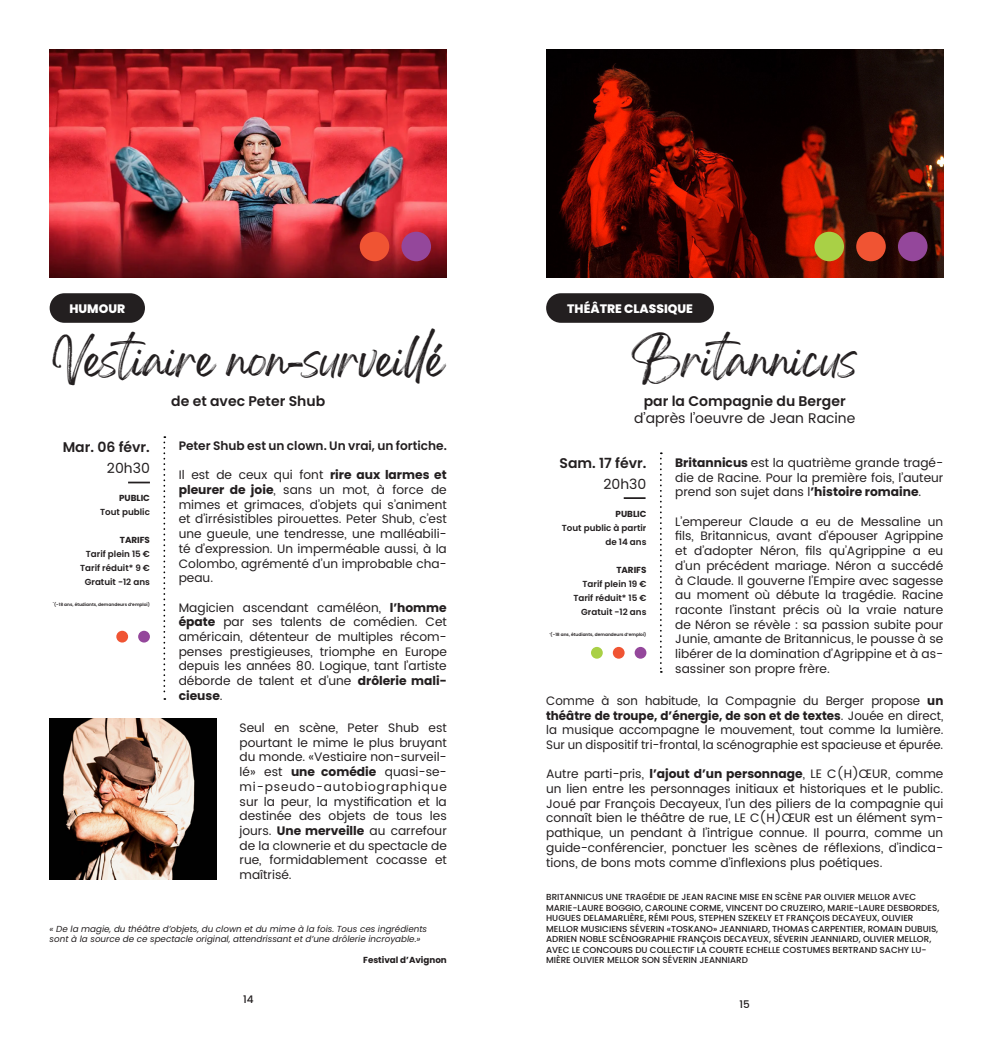
<style>
.page{position:relative;width:993px;height:1042px;background:#fff}
.page>*{position:absolute;margin:0;border:0;box-sizing:border-box;transform-origin:0 0}
.t1{font:35px "Gellatio Personal Use";color:#231f20}
.t2{font:600 14px "Poppins";color:#231f20}
.t3{font:14px "Poppins";color:#231f20}
.t4{font:12.25px/14.7px "Poppins";color:#231f20;text-align:justify}
.t5{font:600 12.25px "Poppins";color:#231f20}
.t6{font:800 12.25px "Poppins";color:#fff}
.t7{font:500 10.5px "Poppins";color:#231f20}
.t8{font:500 8.75px/10.5px "Poppins";color:#231f20}
.t9{font:italic 8.75px/10.5px "Poppins";color:#231f20}
.t10{font:600 8.75px/14px "Poppins";color:#231f20;text-align:right}
.t11{font:8.75px "Poppins";color:#231f20}
.t12{font:600 4.38px "Poppins";color:#231f20}
.s1{font-style:inherit}
</style>
<div class="page">
<img style="left:50px;top:50px;width:396px;height:228px">
<div style="left:359px;top:232px;width:30px;height:29px;background:#f05433;border-radius:50%"></div>
<div style="left:401px;top:232px;width:30px;height:29px;background:#94479b;border-radius:50%"></div>
<div style="left:50px;top:293px;width:95px;height:30px;background:#231f20;border-radius:15px"></div>
<svg style="left:163px;top:436px;width:2px;height:264px"></svg>
<svg style="left:128px;top:482px;width:22px;height:1px"></svg>
<div style="left:116px;top:631px;width:12px;height:11px;background:#f05433;border-radius:50%"></div>
<div style="left:138px;top:631px;width:12px;height:11px;background:#94479b;border-radius:50%"></div>
<img style="left:50px;top:718px;width:166px;height:161px">
<img style="left:546px;top:50px;width:397px;height:228px">
<div style="left:814px;top:232px;width:29px;height:29px;background:#a9d046;border-radius:50%"></div>
<div style="left:855px;top:232px;width:30px;height:29px;background:#f05433;border-radius:50%"></div>
<div style="left:897px;top:232px;width:30px;height:29px;background:#94479b;border-radius:50%"></div>
<svg style="left:660px;top:452px;width:1px;height:221px"></svg>
<hr style="left:623px;top:497px;width:22px;height:2px;background:#231f20">
<div style="left:590px;top:647px;width:12px;height:12px;background:#a9d046;border-radius:50%"></div>
<div style="left:612px;top:647px;width:12px;height:12px;background:#f05433;border-radius:50%"></div>
<div style="left:634px;top:647px;width:12px;height:12px;background:#94479b;border-radius:50%"></div>
<div style="left:546px;top:293px;width:167px;height:30px;background:#231f20;border-radius:15px"></div>
<p class="t6" style="left:69px;top:301px;width:57px">HUMOUR</p>
<p class="t1" style="left:53px;top:352px;width:392px">Vestiaire non-surveillé</p>
<p class="t2" style="left:171px;top:392px;width:155px">de et avec Peter Shub</p>
<p class="t2" style="left:63px;top:439px;width:89px">Mar. 06 févr.</p>
<p class="t3" style="left:107px;top:458px;width:44px">20h30</p>
<p class="t11" style="left:119px;top:493px;width:32px">PUBLIC</p>
<p class="t10" style="left:100px;top:505px;width:51px">Tout public</p>
<p class="t11" style="left:120px;top:535px;width:32px">TARIFS</p>
<p class="t10" style="left:86px;top:547px;width:65px">Tarif plein 15 €</p>
<p class="t10" style="left:80px;top:561px;width:71px">Tarif réduit* 9 €</p>
<p class="t10" style="left:85px;top:575px;width:67px">Gratuit -12 ans</p>
<p class="t12" style="left:53px;top:602px;width:99px"><sup>*</sup>(-18 ans, étudiants, demandeurs d’emploi)</p>
<p class="t5" style="left:179px;top:438px;width:269px">Peter Shub est un clown. Un vrai, un fortiche.</p>
<p class="t4" style="left:179px;top:468px;width:269px">Il est de ceux qui font <span class="s1">rire aux larmes et pleurer de joie</span>, sans un mot, à force de mimes et grimaces, d’objets qui s’animent et d’irrésistibles pirouettes. Peter Shub, c’est une gueule, une tendresse, une malléabili&shy;té d’expression. Un imperméable aussi, à la Colombo, agrémenté d’un improbable cha&shy;peau.</p>
<p class="t4" style="left:179px;top:600px;width:269px">Magicien ascendant caméléon, <span class="s1">l’homme épate</span> par ses talents de comédien. Cet américain, détenteur de multiples récom&shy;penses prestigieuses, triomphe en Europe depuis les années 80. Logique, tant l’artiste déborde de talent et d’une <span class="s1">drôlerie mali&shy;cieuse</span>.</p>
<p class="t4" style="left:239px;top:721px;width:209px">Seul en scène, Peter Shub est pourtant le mime le plus bruyant du monde. «Vestiaire non-surveil&shy;lé» est <span class="s1">une comédie</span> quasi-se&shy;mi-pseudo-autobiographique sur la peur, la mystification et la destinée des objets de tous les jours. <span class="s1">Une merveille</span> au carrefour de la clownerie et du spectacle de rue, formidablement cocasse et maîtrisé.</p>
<p class="t9" style="left:50px;top:923px;width:379px">« De la magie, du théâtre d’objets, du clown et du mime à la fois. Tous ces ingrédients sont à la source de ce spectacle original, attendrissant et d’une drôlerie incroyable.»</p>
<p class="t11" style="left:363px;top:955px;width:85px">Festival d’Avignon</p>
<p class="t7" style="left:243px;top:993px;width:12px">14</p>
<p class="t6" style="left:567px;top:301px;width:127px">THÉÂTRE CLASSIQUE</p>
<p class="t1" style="left:632px;top:352px;width:227px">Britannicus</p>
<p class="t2" style="left:643px;top:392px;width:203px">par la Compagnie du Berger</p>
<p class="t3" style="left:634px;top:408px;width:222px">d’après l’oeuvre de Jean Racine</p>
<p class="t2" style="left:559px;top:455px;width:88px">Sam. 17 févr.</p>
<p class="t3" style="left:603px;top:474px;width:44px">20h30</p>
<p class="t11" style="left:615px;top:509px;width:32px">PUBLIC</p>
<p class="t10" style="left:561px;top:521px;width:86px">Tout public à partir de 14 ans</p>
<p class="t11" style="left:616px;top:565px;width:32px">TARIFS</p>
<p class="t10" style="left:582px;top:577px;width:65px">Tarif plein 19 €</p>
<p class="t10" style="left:573px;top:591px;width:75px">Tarif réduit* 15 €</p>
<p class="t10" style="left:581px;top:605px;width:67px">Gratuit -12 ans</p>
<p class="t12" style="left:549px;top:632px;width:99px"><sup>*</sup>(-18 ans, étudiants, demandeurs d’emploi)</p>
<p class="t4" style="left:675px;top:456px;width:269px"><span class="s1">Britannicus</span> est la quatrième grande tragé&shy;die de Racine. Pour la première fois, l’auteur prend son sujet dans l<span class="s1">’histoire romaine</span>.</p>
<p class="t4" style="left:675px;top:514px;width:269px">L’empereur Claude a eu de Messaline un fils, Britannicus, avant d’épouser Agrippine et d’adopter Néron, fils qu’Agrippine a eu d’un précédent mariage. Néron a succédé à Claude. Il gouverne l’Empire avec sagesse au moment où débute la tragédie. Racine raconte l’instant précis où la vraie nature de Néron se révèle : sa passion subite pour Junie, amante de Britannicus, le pousse à se libérer de la domination d’Agrippine et à as&shy;sassiner son propre frère.</p>
<p class="t4" style="left:546px;top:693px;width:398px">Comme à son habitude, la Compagnie du Berger propose <span class="s1">un théâtre de troupe, d’énergie, de son et de textes</span>. Jouée en direct, la musique accompagne le mouvement, tout comme la lumière.<br>Sur un dispositif tri-frontal, la scénographie est spacieuse et épurée.</p>
<p class="t4" style="left:546px;top:767px;width:398px">Autre parti-pris, <span class="s1">l’ajout d’un personnage</span>, LE C(H)ŒUR, comme un lien entre les personnages initiaux et historiques et le public.<br>Joué par François Decayeux, l’un des piliers de la compagnie qui connaît bien le théâtre de rue, LE C(H)ŒUR est un élément sym&shy;pathique, un pendant à l’intrigue connue. Il pourra, comme un guide-conférencier, ponctuer les scènes de réflexions, d’indica&shy;tions, de bons mots comme d’inflexions plus poétiques.</p>
<p class="t8" style="left:546px;top:892px;width:394px">BRITANNICUS UNE TRAGÉDIE DE JEAN RACINE MISE EN SCÈNE PAR OLIVIER MELLOR AVEC MARIE-LAURE BOGGIO, CAROLINE CORME, VINCENT DO CRUZEIRO, MARIE-LAURE DESBORDES, HUGUES DELAMARLIÈRE, RÉMI POUS, STEPHEN SZEKELY ET FRANÇOIS DECAYEUX, OLIVIER MELLOR MUSICIENS SÉVERIN «TOSKANO» JEANNIARD, THOMAS CARPENTIER, ROMAIN DUBUIS, ADRIEN NOBLE SCÉNOGRAPHIE FRANÇOIS DECAYEUX, SÉVERIN JEANNIARD, OLIVIER MELLOR, AVEC LE CONCOURS DU COLLECTIF LA COURTE ECHELLE COSTUMES BERTRAND SACHY LU-MIÈRE OLIVIER MELLOR SON SÉVERIN JEANNIARD</p>
<p class="t7" style="left:739px;top:998px;width:12px">15</p>
</div>
